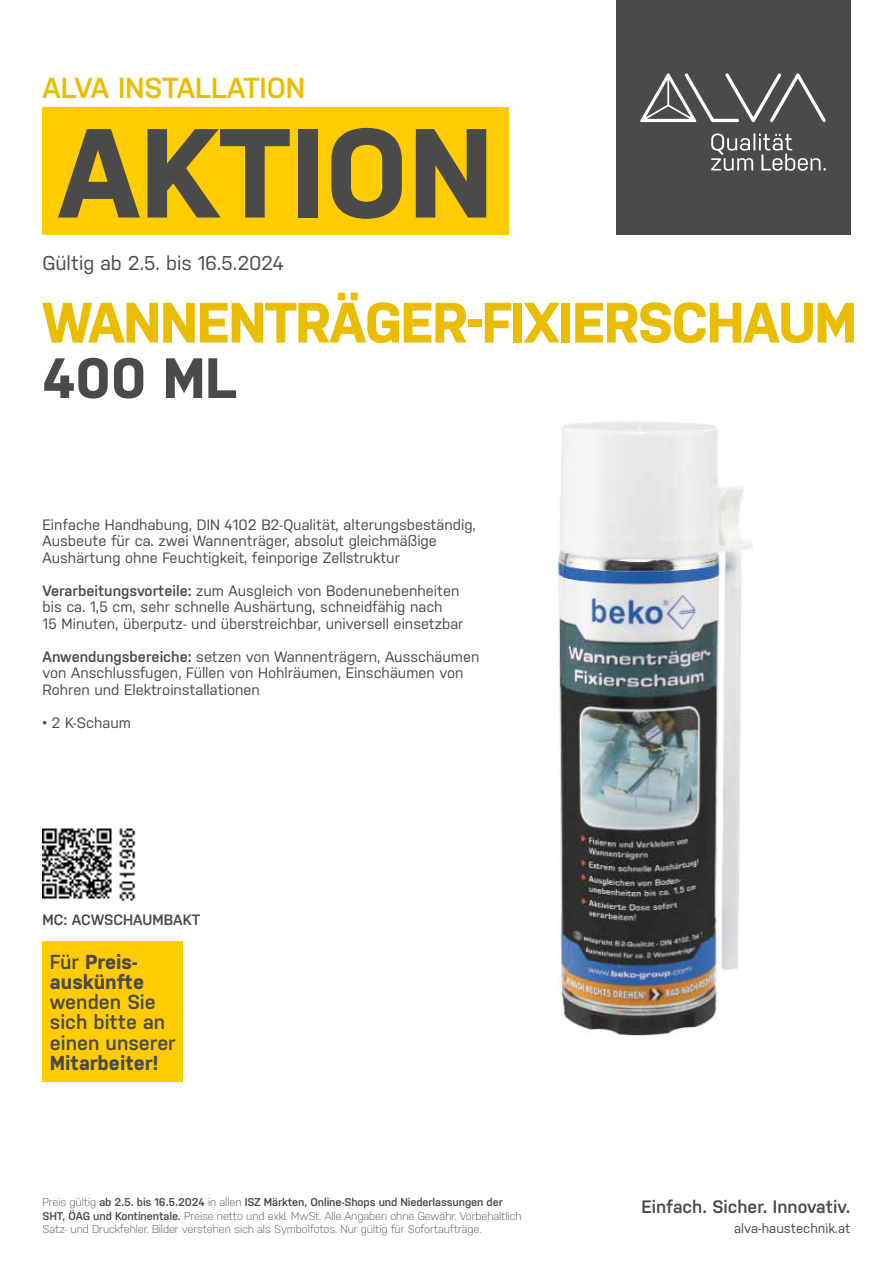
<style>
.page{position:relative;width:893px;height:1263px;background:#fff}
.page>*{position:absolute;margin:0;border:0;box-sizing:border-box;transform-origin:0 0}
.t1{font:700 126.3px "Nudista";color:#4a4a49}
.t2{font:700 56.7px "Nudista";letter-spacing:-.03em;color:#ebbd00}
.t3{font:700 56.7px "Nudista";color:#4a4a49}
.t4{font:600 28.95px "Nudista";color:#ebbd00}
.t5{font:600 20.25px/20.2px "Nudista";color:#4a4a49}
.t6{font:700 20.25px/20.2px "Nudista";color:#4a4a49}
.t7{font:19.95px "Nudista";letter-spacing:-.005em;color:#4a4a49}
.t8{font:600 18px "Nudista";color:#4a4a49}
.t9{font:15px/16.5px "Nudista";color:#4a4a49}
.t10{font:600 15px "Nudista";color:#4a4a49}
.t11{font:13.5px "Nudista";color:#4a4a49}
.t12{font:300 11.25px/13.5px "Nudista";letter-spacing:-.01em;color:#4a4a49}
.s1{font-weight:600}
</style>
<div class="page">
<div style="left:43px;top:107px;width:466px;height:128px;background:#fc0"></div>
<div style="left:615px;top:0;width:235px;height:235px;background:#4a4a49"></div>
<svg style="left:640px;top:73px;width:186px;height:98px"></svg>
<img style="left:557px;top:421px;width:196px;height:615px">
<img style="left:43px;top:828px;width:93px;height:74px">
<div style="left:43px;top:942px;width:140px;height:140px;background:#fc0"></div>
<h3 class="t4" style="left:43px;top:71px;width:264px">ALVA INSTALLATION</h3>
<h1 class="t1" style="left:58px;top:101px;width:437px">AKTION</h1>
<h3 class="t7" style="left:43px;top:251px;width:243px">Gültig ab 2.5. bis 16.5.2024</h3>
<h2 class="t2" style="left:43px;top:290px;width:816px">WANNENTRÄGER-FIXIERSCHAUM</h2>
<h2 class="t3" style="left:43px;top:346px;width:196px">400 ML</h2>
<p class="t9" style="left:43px;top:516px;width:435px">Einfache Handhabung, DIN 4102 B2-Qualität, alterungsbeständig,<br>Ausbeute für ca. zwei Wannenträger, absolut gleichmäßige<br>Aushärtung ohne Feuchtigkeit, feinporige Zellstruktur</p>
<p class="t9" style="left:43px;top:582px;width:423px"><span class="s1">Verarbeitungsvorteile:</span> zum Ausgleich von Bodenunebenheiten bis ca. 1,5 cm, sehr schnelle Aushärtung, schneidfähig nach<br>15 Minuten, überputz- und überstreichbar, universell einsetzbar</p>
<p class="t9" style="left:43px;top:648px;width:438px"><span class="s1">Anwendungsbereiche:</span> setzen von Wannenträgern, Ausschäumen von Anschlussfugen, Füllen von Hohlräumen, Einschäumen von<br>Rohren und Elektroinstallationen</p>
<p class="t9" style="left:43px;top:714px;width:90px">• 2 K-Schaum</p>
<p class="t10" style="left:43px;top:911px;width:159px">MC: ACWSCHAUMBAKT</p>
<h3 class="t6" style="left:50px;top:951px;width:96px"><span class="s1">Für</span> Preis&shy;auskünfte</h3>
<h3 class="t5" style="left:50px;top:992px;width:127px">wenden Sie sich bitte an einen unserer</h3>
<h3 class="t6" style="left:50px;top:1052px;width:110px">Mitarbeiter!</h3>
<p class="t12" style="left:43px;top:1195px;width:481px">Preis gültig <span class="s1">ab 2.5. bis 16.5.2024</span> in allen <span class="s1">ISZ Märkten, Online-Shops und Niederlassungen der<br>SHT, ÖAG und Kontinentale.</span> Preise netto und exkl. MwSt. Alle Angaben ohne Gewähr. Vorbehaltlich<br>Satz- und Druckfehler. Bilder verstehen sich als Symbolfotos. Nur gültig für Sofortaufträge.</p>
<p class="t8" style="left:641px;top:1196px;width:211px">Einfach. Sicher. Innovativ.</p>
<p class="t11" style="left:734px;top:1221px;width:118px">alva-haustechnik.at</p>
</div>
